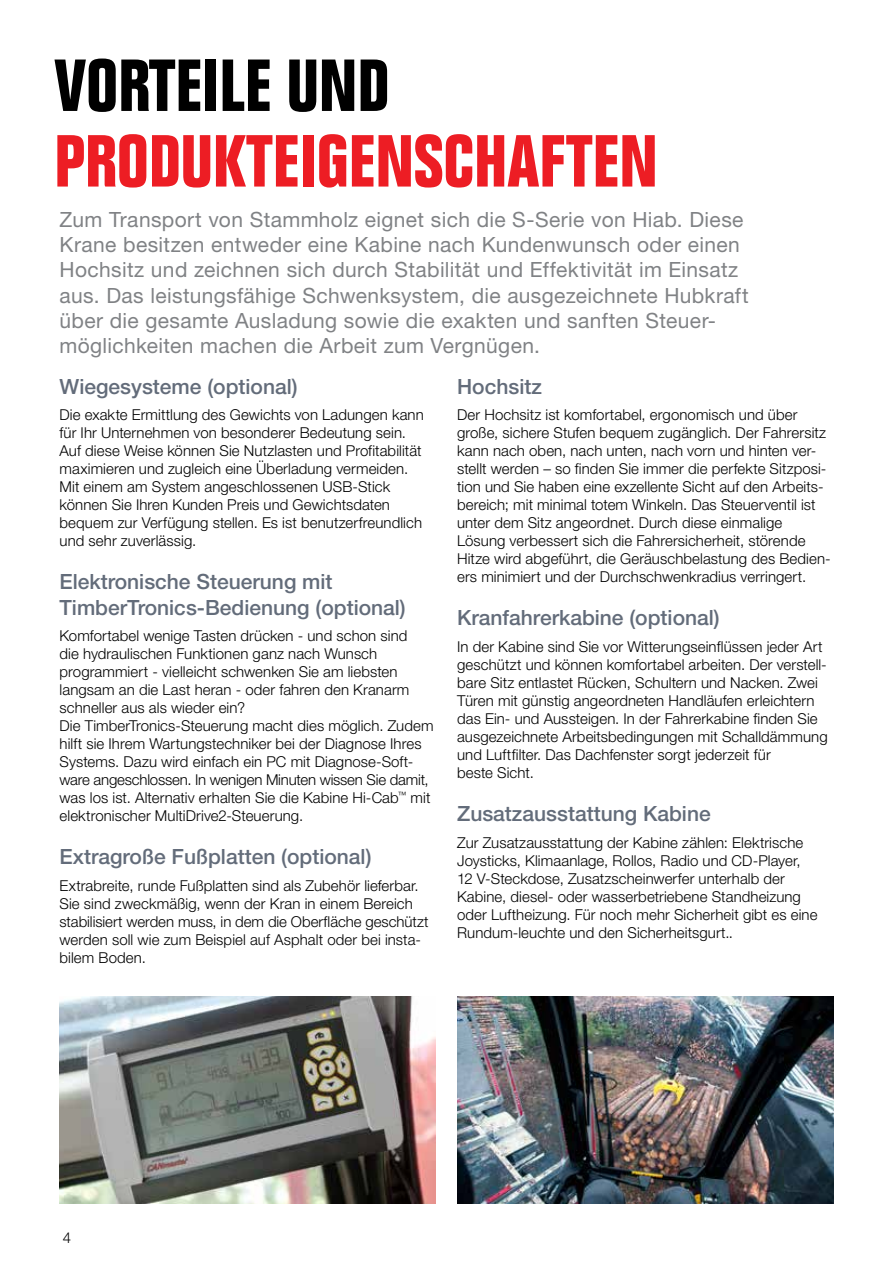
<style>
.page{position:relative;width:893px;height:1263px;background:#fff}
.page>*{position:absolute;margin:0;border:0;box-sizing:border-box;transform-origin:0 0}
.t1{font:700 condensed 72px "Folio Std";color:#ed1d24}
.t2{font:700 condensed 72px "Folio Std";color:#000}
.t3{font:21px/25.2px "Helvetica Neue LT Pro";letter-spacing:.015em;color:#808285}
.t4{font:500 21px/25.2px "Helvetica Neue LT Std";color:#636c7a}
.t5{font:300 15px/18px "Helvetica Neue LT Pro";letter-spacing:.005em;color:#000}
.t6{font:300 15px "Helvetica Neue LT Std";color:#000}
</style>
<div class="page">
<img style="left:60px;top:996px;width:376px;height:207px">
<img style="left:457px;top:996px;width:376px;height:207px">
<h1 class="t2" style="left:54px;top:46px;width:337px">VORTEILE UND</h1>
<h1 class="t1" style="left:54px;top:121px;width:605px">PRODUKTEIGENSCHAFTEN</h1>
<p class="t3" style="left:60px;top:206px;width:691px">Zum Transport von Stammholz eignet sich die S-Serie von Hiab. Diese Krane besitzen entweder eine Kabine nach Kundenwunsch oder einen Hochsitz und zeichnen sich durch Stabilität und Effektivität im Einsatz aus. Das leistungsfähige Schwenksystem, die ausgezeichnete Hubkraft über die gesamte Ausladung sowie die exakten und sanften Steuer&shy;möglichkeiten machen die Arbeit zum Vergnügen.</p>
<h2 class="t4" style="left:60px;top:373px;width:240px">Wiegesysteme (optional)</h2>
<p class="t5" style="left:60px;top:405px;width:366px">Die exakte Ermittlung des Gewichts von Ladungen kann für Ihr Unternehmen von besonderer Bedeutung sein.<br>Auf diese Weise können Sie Nutzlasten und Profitabilität maximieren und zugleich eine Überladung vermeiden.<br>Mit einem am System angeschlossenen USB-Stick können Sie Ihren Kunden Preis und Gewichtsdaten bequem zur Verfügung stellen. Es ist benutzerfreundlich und sehr zuverlässig.</p>
<h2 class="t4" style="left:60px;top:569px;width:348px">Elektronische Steuerung mit<br>TimberTronics-Bedienung (optional)</h2>
<p class="t5" style="left:60px;top:626px;width:376px">Komfortabel wenige Tasten drücken - und schon sind<br>die hydraulischen Funktionen ganz nach Wunsch programmiert - vielleicht schwenken Sie am liebsten langsam an die Last heran - oder fahren den Kranarm schneller aus als wieder ein?<br>Die TimberTronics-Steuerung macht dies möglich. Zudem hilft sie Ihrem Wartungstechniker bei der Diagnose Ihres Systems. Dazu wird einfach ein PC mit Diagnose-Soft&shy;ware angeschlossen. In wenigen Minuten wissen Sie damit, was los ist. Alternativ erhalten Sie die Kabine Hi-Cab<sup>™</sup> mit elektronischer MultiDrive2-Steuerung.</p>
<h2 class="t4" style="left:60px;top:844px;width:313px">Extragroße Fußplatten (optional)</h2>
<p class="t5" style="left:60px;top:876px;width:371px">Extrabreite, runde Fußplatten sind als Zubehör lieferbar.<br>Sie sind zweckmäßig, wenn der Kran in einem Bereich stabilisiert werden muss, in dem die Oberfläche geschützt werden soll wie zum Beispiel auf Asphalt oder bei insta&shy;bilem Boden.</p>
<h2 class="t4" style="left:457px;top:373px;width:86px">Hochsitz</h2>
<p class="t5" style="left:457px;top:405px;width:375px">Der Hochsitz ist komfortabel, ergonomisch und über große, sichere Stufen bequem zugänglich. Der Fahrersitz kann nach oben, nach unten, nach vorn und hinten ver&shy;stellt werden – so finden Sie immer die perfekte Sitzposi&shy;tion und Sie haben eine exzellente Sicht auf den Arbeits&shy;bereich; mit minimal totem Winkeln. Das Steuerventil ist unter dem Sitz angeordnet. Durch diese einmalige Lösung verbessert sich die Fahrersicherheit, störende Hitze wird abgeführt, die Geräuschbelastung des Bedien&shy;ers minimiert und der Durchschwenkradius verringert.</p>
<h2 class="t4" style="left:457px;top:605px;width:264px">Kranfahrerkabine (optional)</h2>
<p class="t5" style="left:457px;top:637px;width:372px">In der Kabine sind Sie vor Witterungseinflüssen jeder Art geschützt und können komfortabel arbeiten. Der verstell&shy;bare Sitz entlastet Rücken, Schultern und Nacken. Zwei Türen mit günstig angeordneten Handläufen erleichtern das Ein- und Aussteigen. In der Fahrerkabine finden Sie ausgezeichnete Arbeitsbedingungen mit Schalldämmung und Luftfilter. Das Dachfenster sorgt jederzeit für<br>beste Sicht.</p>
<h2 class="t4" style="left:457px;top:801px;width:255px">Zusatzausstattung Kabine</h2>
<p class="t5" style="left:457px;top:833px;width:362px">Zur Zusatzausstattung der Kabine zählen: Elektrische Joysticks, Klimaanlage, Rollos, Radio und CD-Player, 12 V-Steckdose, Zusatzscheinwerfer unterhalb der Kabine, diesel- oder wasserbetriebene Standheizung oder Luftheizung. Für noch mehr Sicherheit gibt es eine Rundum-leuchte und den Sicherheitsgurt..</p>
<p class="t6" style="left:63px;top:1228px;width:10px">4</p>
</div>
